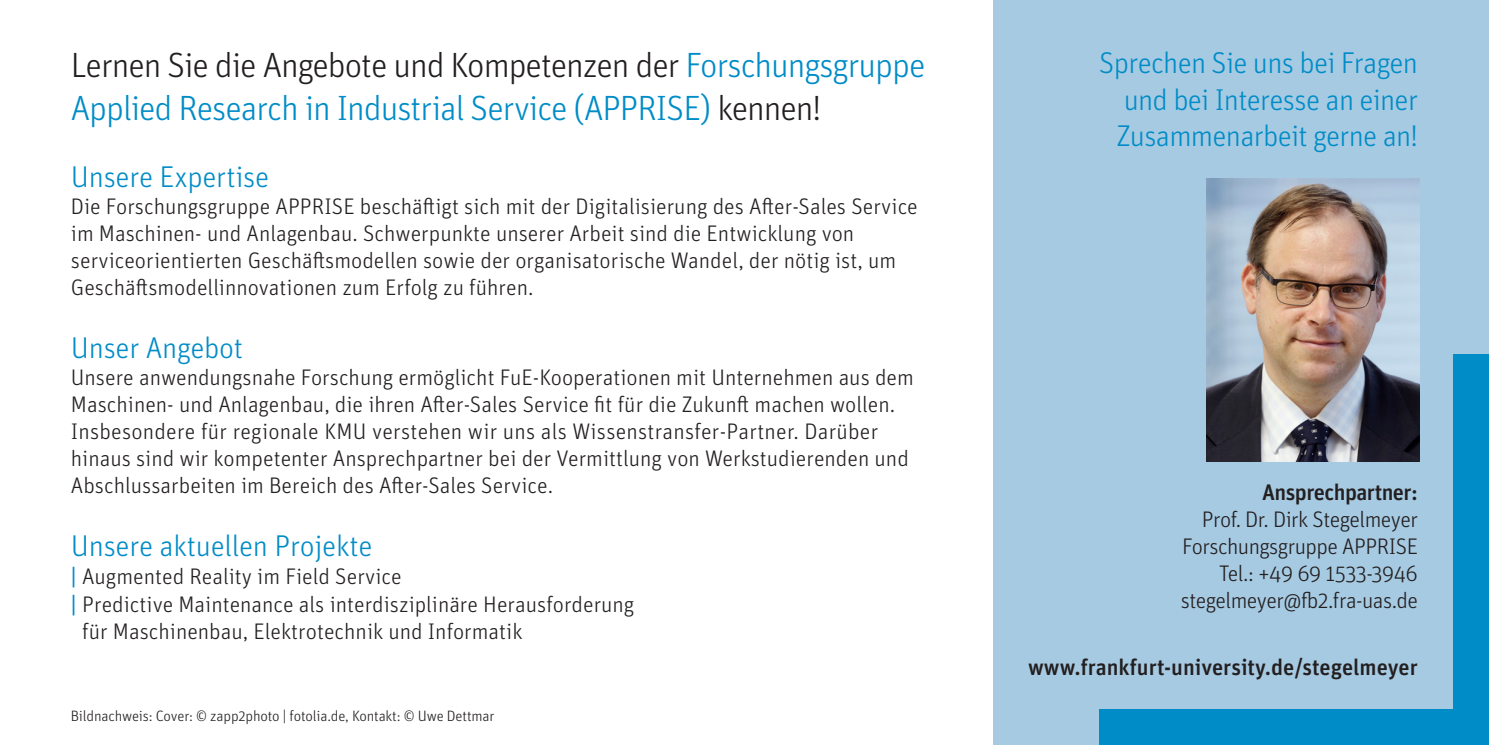
<style>
.page{position:relative;width:1489px;height:745px;background:#fff}
.page>*{position:absolute;margin:0;border:0;box-sizing:border-box;transform-origin:0 0}
.t1{font:300 35px "Unit Pro";letter-spacing:-.03em;color:#231f20}
.t2{font:300 35px "Unit Pro";letter-spacing:-.03em;color:#008cc7}
.t3{font:300 30px/36px "Unit Pro";letter-spacing:-.01em;color:#008cc7;text-align:justify}
.t4{font:300 22.5px/27px "Unit Pro";color:#231f20}
.t5{font:300 22.5px "Unit Pro";letter-spacing:-.025em;color:#231f20}
.t6{font:500 22.5px "Unit Pro";color:#231f20}
.t7{font:300 22.5px "Unit Pro";letter-spacing:-.03em;color:#231f20}
.t8{font:500 22.5px "Unit Pro";letter-spacing:-.025em;color:#231f20}
.t9{font:300 15px "Unit Pro";letter-spacing:-.01em;color:#231f20}
.s1{color:#008cc7}
.s2{color:#231f20}
.s3{font-weight:500;color:#008cc7}
</style>
<div class="page">
<div style="left:993px;top:0;width:495px;height:744px;background:#a6cae2"></div>
<img style="left:1206px;top:178px;width:213px;height:283px">
<div style="left:1098px;top:709px;width:390px;height:35px;background:#008cc7"></div>
<div style="left:1453px;top:354px;width:35px;height:390px;background:#008cc7"></div>
<p class="t1" style="left:71px;top:43px;width:856px">Lernen Sie die Angebote und Kompetenzen der <span class="s1">Forschungsgruppe</span></p>
<p class="t2" style="left:71px;top:85px;width:751px">Applied Research in Industrial Service (APPRISE) <span class="s2">kennen!</span></p>
<p class="t3" style="left:71px;top:158px;width:200px">Unsere Expertise</p>
<p class="t4" style="left:71px;top:192px;width:848px">Die Forschungsgruppe APPRISE beschäftigt sich mit der Digitalisierung des After-Sales Service im Maschinen- und Anlagenbau. Schwerpunkte unserer Arbeit sind die Entwicklung von serviceorientierten Geschäftsmodellen sowie der organisatorische Wandel, der nötig ist, um Geschäftsmodellinnovationen zum Erfolg zu führen.</p>
<p class="t3" style="left:71px;top:329px;width:174px">Unser Angebot</p>
<p class="t4" style="left:71px;top:363px;width:844px">Unsere anwendungsnahe Forschung ermöglicht FuE-Kooperationen mit Unternehmen aus dem Maschinen- und Anlagenbau, die ihren After-Sales Service fit für die Zukunft machen wollen.<br>Insbesondere für regionale KMU verstehen wir uns als Wissenstransfer-Partner. Darüber hinaus sind wir kompetenter Ansprechpartner bei der Vermittlung von Werkstudierenden und Abschlussarbeiten im Bereich des After-Sales Service.</p>
<p class="t3" style="left:71px;top:527px;width:303px">Unsere aktuellen Projekte</p>
<p class="t4" style="left:71px;top:561px;width:332px"><span class="s3">|</span> Augmented Reality im Field Service</p>
<p class="t4" style="left:82px;top:589px;width:553px;text-indent:-11px"><span class="s3">|</span> Predictive Maintenance als interdisziplinäre Herausforderung für Maschinenbau, Elektrotechnik und Informatik</p>
<p class="t9" style="left:71px;top:706px;width:425px">Bildnachweis: Cover: © zapp2photo | fotolia.de, Kontakt: © Uwe Dettmar</p>
<p class="t3" style="left:1116px;top:44px;width:303px;text-indent:-17px">Sprechen Sie uns bei Fragen und bei Interesse an einer Zusammenarbeit gerne an!</p>
<p class="t8" style="left:1261px;top:476px;width:157px">Ansprechpartner:</p>
<p class="t5" style="left:1201px;top:504px;width:218px">Prof. Dr. Dirk Stegelmeyer</p>
<p class="t5" style="left:1182px;top:531px;width:237px">Forschungsgruppe APPRISE</p>
<p class="t7" style="left:1218px;top:558px;width:201px">Tel.: +49 69 1533-3946</p>
<p class="t5" style="left:1180px;top:585px;width:239px">stegelmeyer@fb2.fra-uas.de</p>
<p class="t6" style="left:1028px;top:650px;width:391px">www.frankfurt-university.de/stegelmeyer</p>
</div>
